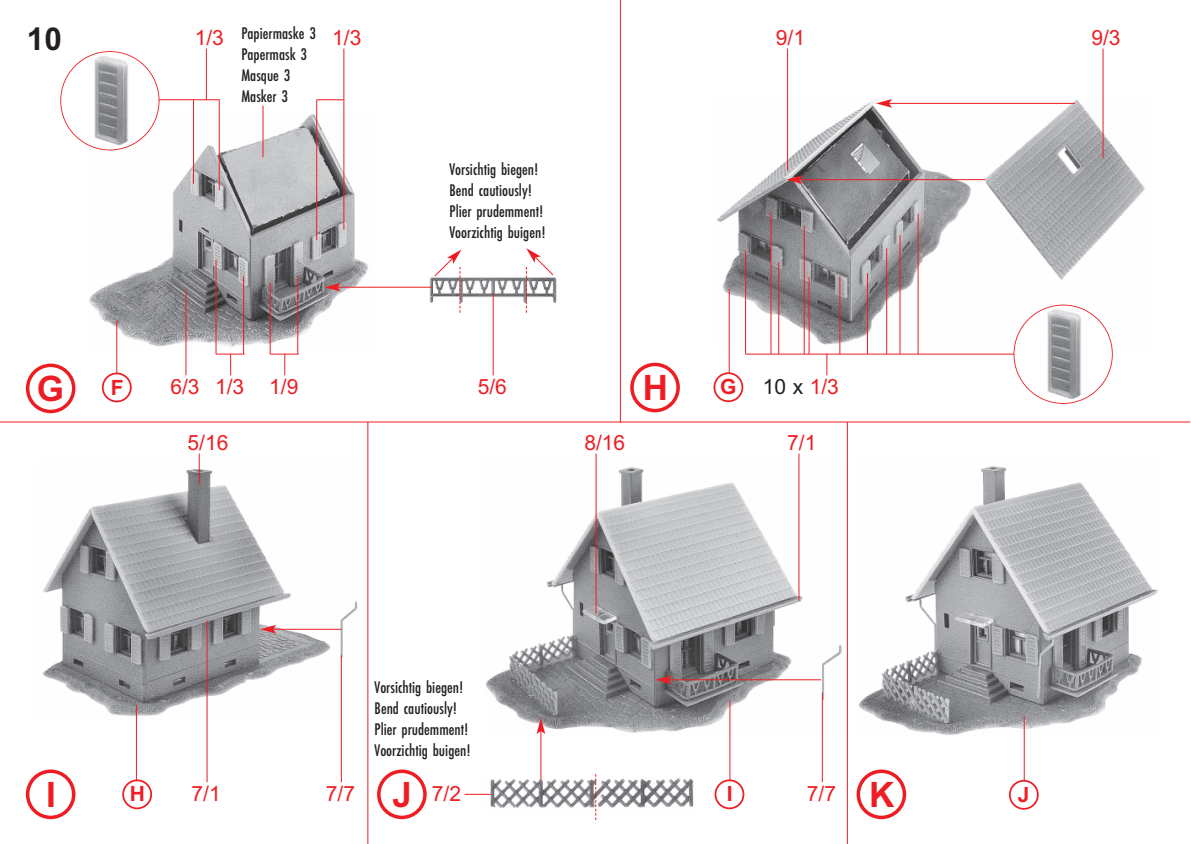
<style>
.page{position:relative;width:1191px;height:844px;background:#fff}
.page>*{position:absolute;margin:0;border:0;box-sizing:border-box;transform-origin:0 0}
.t1{font:700 35px "Arial";color:#ee1d23}
.t2{font:700 31.5px "Arial";color:#231f20}
.t3{font:21px "Arial";color:#ee1d23}
.t4{font:21px "Arial";color:#231f20}
.t5{font:700 21px "Arial";color:#ee1d23}
.t6{font:17.5px/21px "Futura EF Medium Con";color:#231f20}
.s1{color:#ee1d23}
</style>
<div class="page">
<hr style="left:367px;top:422px;width:1px;height:421px;background:#ee1d23">
<hr style="left:620px;top:0;width:1px;height:422px;background:#ee1d23">
<hr style="left:847px;top:422px;width:1px;height:421px;background:#ee1d23">
<hr style="left:0;top:421px;width:1190px;height:1px;background:#ee1d23">
<img style="left:427px;top:275px;width:130px;height:30px">
<img style="left:85px;top:112px;width:288px;height:238px">
<img style="left:717px;top:95px;width:428px;height:253px">
<img style="left:43px;top:460px;width:314px;height:261px">
<img style="left:484px;top:773px;width:210px;height:37px">
<img style="left:486px;top:460px;width:356px;height:278px">
<img style="left:859px;top:466px;width:299px;height:272px">
<div style="left:61px;top:52px;width:98px;height:97px;background:#fff;border-radius:50%"></div>
<img style="left:87px;top:53px;width:49px;height:94px">
<div style="left:60px;top:51px;width:99px;height:99px;border:2px solid #ee1d23;border-radius:50%"></div>
<div style="left:1014px;top:305px;width:97px;height:98px;background:#fff;border-radius:50%"></div>
<img style="left:1039px;top:306px;width:50px;height:95px">
<div style="left:1013px;top:304px;width:99px;height:100px;border:2px solid #ee1d23;border-radius:50%"></div>
<hr style="left:206px;top:49px;width:1px;height:51px;background:#ee1d23">
<hr style="left:159px;top:99px;width:61px;height:1px;background:#ee1d23">
<svg style="left:317px;top:99px;width:26px;height:1px"></svg>
<hr style="left:193px;top:100px;width:1px;height:84px;background:#ee1d23">
<hr style="left:219px;top:100px;width:1px;height:90px;background:#ee1d23">
<hr style="left:316px;top:100px;width:1px;height:140px;background:#ee1d23">
<hr style="left:343px;top:49px;width:1px;height:180px;background:#ee1d23">
<hr style="left:199px;top:453px;width:1px;height:31px;background:#ee1d23">
<hr style="left:595px;top:453px;width:1px;height:160px;background:#ee1d23">
<hr style="left:798px;top:453px;width:1px;height:147px;background:#ee1d23">
<hr style="left:787px;top:49px;width:1px;height:121px;background:#ee1d23">
<hr style="left:1102px;top:49px;width:1px;height:109px;background:#ee1d23">
<hr style="left:493px;top:293px;width:1px;height:82px;background:#ee1d23">
<hr style="left:136px;top:704px;width:1px;height:77px;background:#ee1d23">
<hr style="left:729px;top:701px;width:1px;height:80px;background:#ee1d23">
<hr style="left:1023px;top:716px;width:1px;height:65px;background:#ee1d23">
<hr style="left:341px;top:655px;width:1px;height:127px;background:#ee1d23">
<hr style="left:822px;top:692px;width:1px;height:90px;background:#ee1d23">
<svg style="left:464px;top:793px;width:27px;height:1px"></svg>
<hr style="left:207px;top:620px;width:1px;height:162px;background:#ee1d23">
<svg style="left:595px;top:773px;width:1px;height:46px"></svg>
<svg style="left:270px;top:353px;width:29px;height:22px"></svg>
<hr style="left:270px;top:283px;width:1px;height:71px;background:#ee1d23">
<hr style="left:297px;top:276px;width:1px;height:78px;background:#ee1d23">
<hr style="left:185px;top:289px;width:1px;height:86px;background:#ee1d23">
<svg style="left:216px;top:353px;width:29px;height:22px"></svg>
<hr style="left:216px;top:260px;width:1px;height:94px;background:#ee1d23">
<hr style="left:116px;top:320px;width:1px;height:53px;background:#ee1d23">
<hr style="left:729px;top:289px;width:1px;height:84px;background:#ee1d23">
<hr style="left:243px;top:276px;width:1px;height:78px;background:#ee1d23">
<svg style="left:826px;top:354px;width:1px;height:21px"></svg>
<hr style="left:745px;top:353px;width:269px;height:1px;background:#ee1d23">
<hr style="left:745px;top:250px;width:1px;height:104px;background:#ee1d23">
<hr style="left:778px;top:262px;width:1px;height:92px;background:#ee1d23">
<hr style="left:808px;top:277px;width:1px;height:77px;background:#ee1d23">
<hr style="left:867px;top:273px;width:1px;height:81px;background:#ee1d23">
<hr style="left:917px;top:213px;width:1px;height:141px;background:#ee1d23">
<hr style="left:899px;top:235px;width:1px;height:119px;background:#ee1d23">
<hr style="left:886px;top:248px;width:1px;height:106px;background:#ee1d23">
<hr style="left:839px;top:276px;width:1px;height:78px;background:#ee1d23">
<hr style="left:770px;top:211px;width:1px;height:143px;background:#ee1d23">
<hr style="left:803px;top:226px;width:1px;height:128px;background:#ee1d23">
<hr style="left:799px;top:179px;width:186px;height:1px;background:#ee1d23">
<svg style="left:786px;top:175px;width:16px;height:9px"></svg>
<hr style="left:889px;top:103px;width:186px;height:1px;background:#ee1d23">
<svg style="left:876px;top:99px;width:16px;height:9px"></svg>
<svg style="left:433px;top:249px;width:28px;height:64px"></svg>
<svg style="left:526px;top:248px;width:28px;height:65px"></svg>
<hr style="left:337px;top:287px;width:95px;height:1px;background:#ee1d23">
<svg style="left:324px;top:283px;width:17px;height:8px"></svg>
<hr style="left:273px;top:628px;width:69px;height:1px;background:#ee1d23">
<svg style="left:260px;top:624px;width:16px;height:9px"></svg>
<hr style="left:668px;top:679px;width:153px;height:1px;background:#ee1d23">
<svg style="left:655px;top:675px;width:17px;height:9px"></svg>
<hr style="left:540px;top:730px;width:1px;height:50px;background:#ee1d23">
<svg style="left:536px;top:717px;width:9px;height:17px"></svg>
<hr style="left:262px;top:106px;width:1px;height:51px;background:#ee1d23">
<svg style="left:26px;top:363px;width:49px;height:50px"></svg>
<svg style="left:630px;top:362px;width:50px;height:50px"></svg>
<svg style="left:102px;top:372px;width:30px;height:30px"></svg>
<svg style="left:713px;top:372px;width:30px;height:30px"></svg>
<svg style="left:26px;top:769px;width:49px;height:50px"></svg>
<svg style="left:377px;top:769px;width:50px;height:50px"></svg>
<svg style="left:856px;top:769px;width:50px;height:50px"></svg>
<svg style="left:122px;top:779px;width:30px;height:30px"></svg>
<svg style="left:714px;top:779px;width:30px;height:30px"></svg>
<svg style="left:1009px;top:779px;width:29px;height:30px"></svg>
<h2 class="t2" style="left:27px;top:20px;width:37px">10</h2>
<p class="t3" style="left:195px;top:25px;width:31px">1/3</p>
<p class="t6" style="left:241px;top:24px;width:76px">Papiermaske 3<br>Papermask 3<br>Masque 3<br>Masker 3</p>
<p class="t3" style="left:332px;top:25px;width:31px">1/3</p>
<p class="t6" style="left:449px;top:159px;width:98px">Vorsichtig biegen!<br>Bend cautiously!<br>Plier prudemment!<br>Voorzichtig buigen!</p>
<p class="t3" style="left:776px;top:25px;width:31px">9/1</p>
<p class="t3" style="left:1091px;top:25px;width:31px">9/3</p>
<h1 class="t1" style="left:37px;top:368px;width:29px">G</h1>
<p class="t5" style="left:111px;top:375px;width:14px">F</p>
<h1 class="t1" style="left:642px;top:367px;width:27px">H</h1>
<p class="t5" style="left:720px;top:375px;width:18px">G</p>
<p class="t3" style="left:478px;top:375px;width:31px">5/6</p>
<p class="t3" style="left:170px;top:375px;width:129px">6/3 1/3 1/9</p>
<p class="t4" style="left:763px;top:375px;width:77px">10 x <span class="s1">1/3</span></p>
<p class="t3" style="left:187px;top:430px;width:42px">5/16</p>
<p class="t3" style="left:584px;top:430px;width:42px">8/16</p>
<p class="t3" style="left:787px;top:430px;width:31px">7/1</p>
<p class="t6" style="left:374px;top:677px;width:98px">Vorsichtig biegen!<br>Bend cautiously!<br>Plier prudemment!<br>Voorzichtig buigen!</p>
<h1 class="t1" style="left:46px;top:773px;width:11px">I</h1>
<p class="t5" style="left:130px;top:781px;width:17px">H</p>
<h1 class="t1" style="left:392px;top:773px;width:21px">J</h1>
<p class="t5" style="left:727px;top:781px;width:7px">I</p>
<h1 class="t1" style="left:869px;top:773px;width:27px">K</h1>
<p class="t5" style="left:1018px;top:782px;width:13px">J</p>
<p class="t3" style="left:191px;top:781px;width:31px">7/1</p>
<p class="t3" style="left:326px;top:781px;width:31px">7/7</p>
<p class="t3" style="left:432px;top:781px;width:31px">7/2</p>
<p class="t3" style="left:807px;top:781px;width:31px">7/7</p>
</div>
